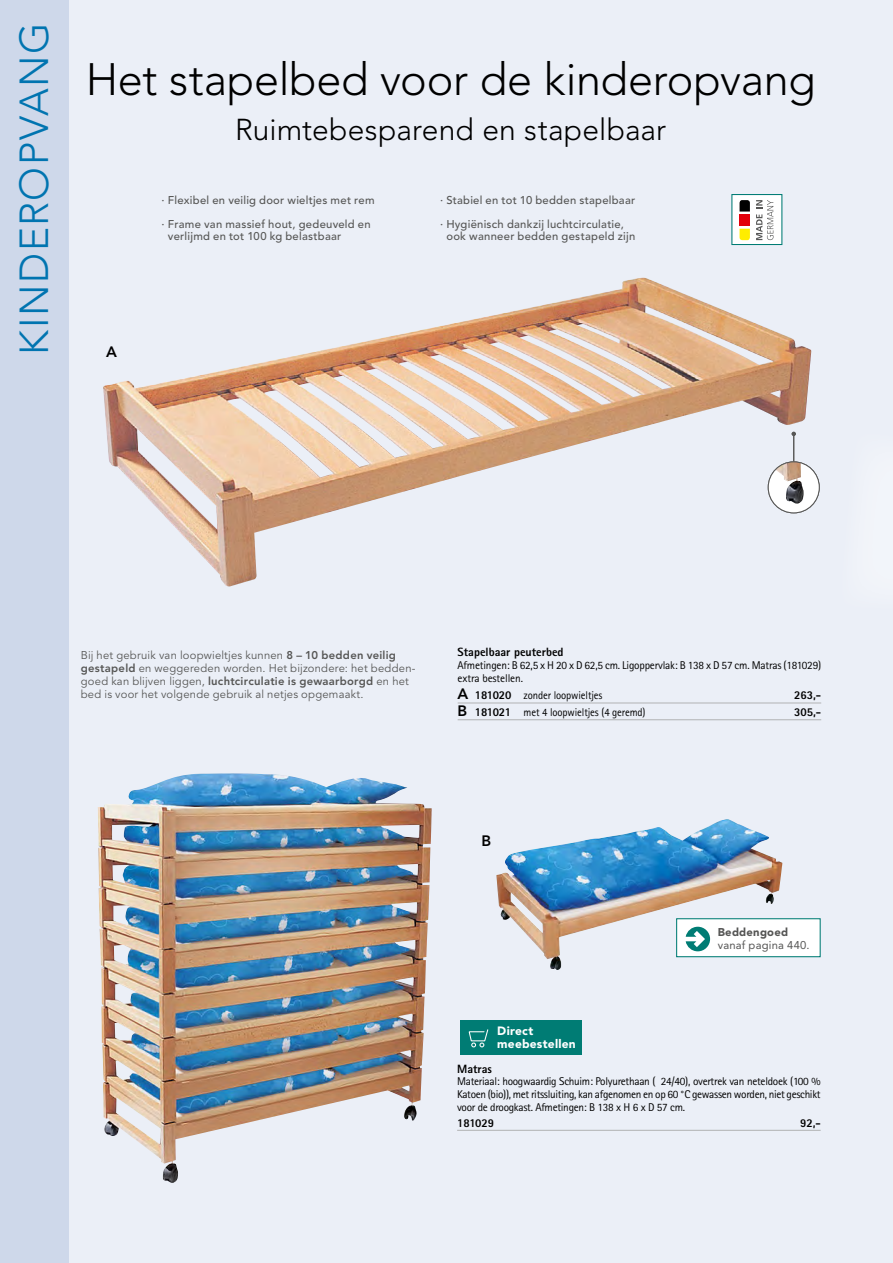
<style>
.page{position:relative;width:893px;height:1263px;background:#ebeff7}
.page>*{position:absolute;margin:0;border:0;box-sizing:border-box;transform-origin:0 0}
.t1{font:300 45px "Avenir LT";letter-spacing:-.005em;color:#000}
.t2{font:300 40.5px "Avenir";letter-spacing:.04em;color:#0074b0}
.t3{font:300 30px "Avenir LT";letter-spacing:.005em;color:#000}
.t4{font:800 15px "Avenir LT";color:#000}
.t5{font:800 12px "Agfa Rotis Sans Serif";color:#000}
.t6{font:800 12px "Agfa Rotis Sans Serif";color:#000;scale:.95 1}
.t7{font:900 12px/13.5px "Avenir LT";letter-spacing:.02em;color:#fff}
.t8{font:11.25px/12.8px "Agfa Rotis Sans Serif";letter-spacing:-.015em;color:#000}
.t9{font:11.25px/12.8px "Avenir LT";letter-spacing:.02em;color:#565655}
.t10{font:500 11.25px/12.8px "Avenir LT";letter-spacing:.025em;color:#565655}
.t11{font:11.25px "Agfa Rotis Sans Serif";letter-spacing:-.015em;color:#000;scale:.95 1}
.t12{font:11.25px "Avenir LT";letter-spacing:.02em;color:#565655}
.t13{font:900 11.25px "Avenir LT";letter-spacing:.02em;color:#565655}
.s1{font-weight:800}
.s2{font-family:"Avenir LT";font-weight:800;font-size:15px}
.s3{font-weight:800;font-size:12px}
</style>
<div class="page">
<div style="left:0;top:0;width:68px;height:1263px;background:#ced8ea"></div>
<img style="left:98px;top:773px;width:334px;height:410px">
<hr style="left:458px;top:703px;width:363px;height:1px;background:#b1b2b3">
<hr style="left:458px;top:719px;width:363px;height:1px;background:#b1b2b3">
<hr style="left:457px;top:1130px;width:364px;height:1px;background:#b1b2b3">
<div style="left:460px;top:1020px;width:121px;height:34px;background:#007c74"></div>
<svg style="left:468px;top:1029px;width:21px;height:19px"></svg>
<img style="left:103px;top:278px;width:708px;height:308px">
<hr style="left:793px;top:434px;width:1px;height:53px;background:#565655">
<svg style="left:792px;top:432px;width:4px;height:4px"></svg>
<svg style="left:768px;top:462px;width:51px;height:51px;background:#d2ccc8"></svg>
<div style="left:768px;top:461px;width:52px;height:52px;border:1px solid #565655;border-radius:50%"></div>
<div style="left:731px;top:194px;width:51px;height:51px;background:#fff;border:1px solid #007c74"></div>
<svg style="left:756px;top:200px;width:17px;height:40px"></svg>
<svg style="left:740px;top:200px;width:10px;height:12px"></svg>
<div style="left:740px;top:214px;width:10px;height:12px;background:#e3000b"></div>
<svg style="left:740px;top:229px;width:10px;height:11px"></svg>
<img style="left:496px;top:819px;width:286px;height:151px">
<div style="left:676px;top:918px;width:145px;height:39px;background:#fff;border:1px solid #007c74"></div>
<svg style="left:686px;top:927px;width:24px;height:24px"></svg>
<h2 class="t2" style="left:10px;top:355px;width:334px;rotate:-90deg">KINDEROPVANG</h2>
<h1 class="t1" style="left:86px;top:53px;width:731px">Het stapelbed voor de kinderopvang</h1>
<h3 class="t3" style="left:235px;top:112px;width:432px">Ruimtebesparend en stapelbaar</h3>
<h3 class="t4" style="left:106px;top:343px;width:12px">A</h3>
<p class="t10" style="left:162px;top:194px;width:215px">· Flexibel en veilig door wieltjes met rem</p>
<p class="t10" style="left:168px;top:218px;width:204px;text-indent:-6px">· Frame van massief hout, gedeuveld en verlijmd en tot 100 kg belastbaar</p>
<p class="t10" style="left:440px;top:194px;width:197px">· Stabiel en tot 10 bedden stapelbaar</p>
<p class="t10" style="left:446px;top:218px;width:190px;text-indent:-6px">· Hygiënisch dankzij luchtcirculatie, ook wanneer bedden gestapeld zijn</p>
<p class="t9" style="left:81px;top:649px;width:336px">Bij het gebruik van loopwieltjes kunnen <span class="s1">8 – 10 bedden veilig gestapeld</span> en weggereden worden. Het bijzondere: het bedden&shy;goed kan blijven liggen, <span class="s1">luchtcirculatie is gewaarborgd</span> en het bed is voor het volgende gebruik al netjes opgemaakt.</p>
<p class="t5" style="left:458px;top:644px;width:107px">Stapelbaar peuterbed</p>
<p class="t8" style="left:457px;top:658px;width:365px">Afmetingen: B 62,5 x H 20 x D 62,5 cm. Ligoppervlak: B 138 x D 57 cm. Matras (181029) extra bestellen.</p>
<p class="t11" style="left:458px;top:689px;width:154px"><span class="s2">A</span> <span class="s3">181020</span> zonder loopwieltjes</p>
<p class="t6" style="left:794px;top:687px;width:30px">263,-</p>
<p class="t11" style="left:458px;top:705px;width:199px"><span class="s2">B</span> <span class="s3">181021</span> met 4 loopwieltjes (4 geremd)</p>
<p class="t6" style="left:794px;top:704px;width:30px">305,-</p>
<h3 class="t4" style="left:481px;top:832px;width:11px">B</h3>
<p class="t7" style="left:497px;top:1023px;width:80px">Direct meebestellen</p>
<p class="t13" style="left:718px;top:925px;width:72px">Beddengoed</p>
<p class="t12" style="left:718px;top:939px;width:93px">vanaf pagina 440.</p>
<p class="t5" style="left:457px;top:1061px;width:36px">Matras</p>
<p class="t8" style="left:457px;top:1075px;width:365px;text-align:justify">Materiaal: hoogwaardig Schuim: Polyurethaan (ρ 24/40), overtrek van neteldoek (100 % Katoen (bio)), met ritssluiting, kan afgenomen en op 60 °C gewassen worden, niet geschikt voor de droogkast. Afmetingen: B 138 x H 6 x D 57 cm.</p>
<p class="t6" style="left:457px;top:1115px;width:40px">181029</p>
<p class="t6" style="left:800px;top:1115px;width:23px">92,-</p>
</div>
